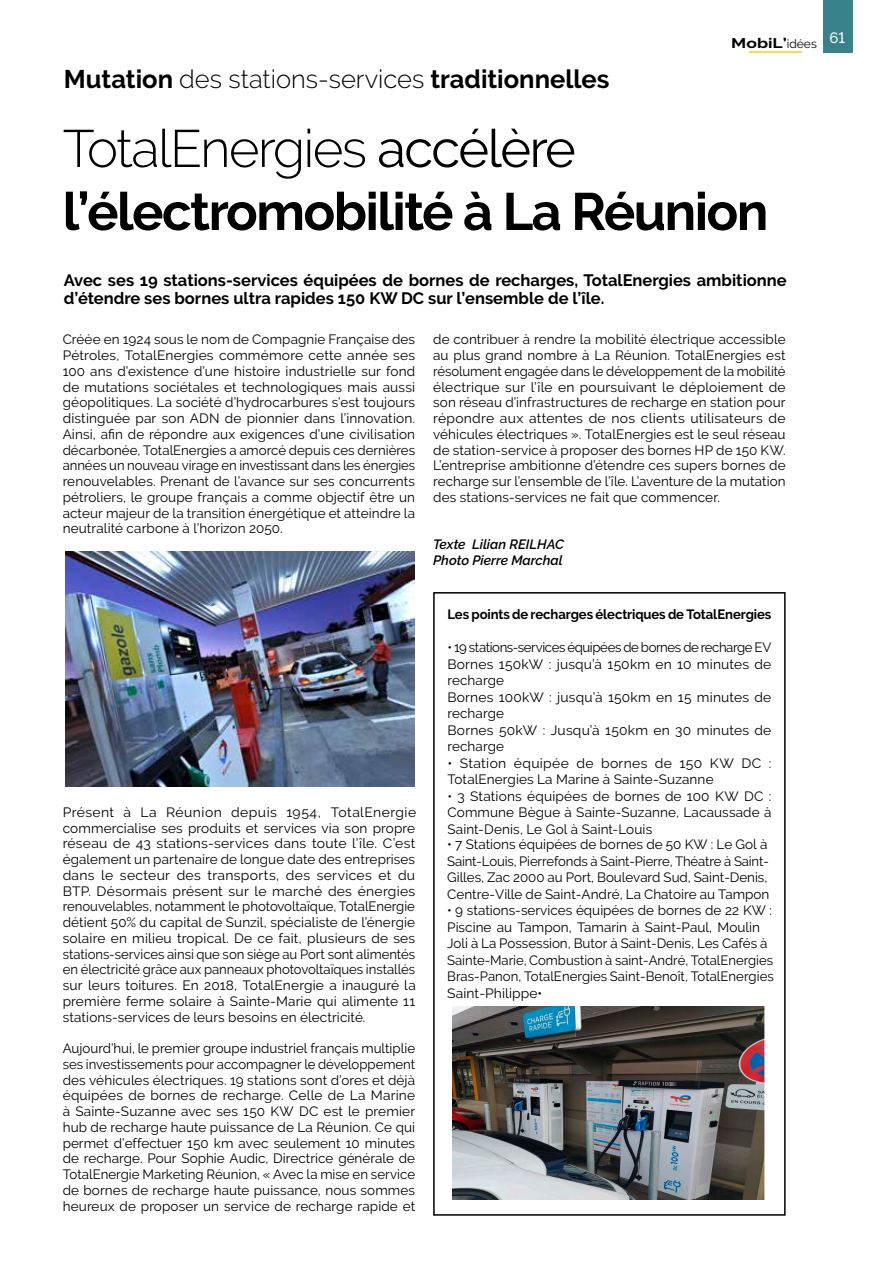
<style>
.page{position:relative;width:893px;height:1263px;background:#fff}
.page>*{position:absolute;margin:0;border:0;box-sizing:border-box;transform-origin:0 0}
.t1{font:700 52.5px/63px "Raleway";letter-spacing:-.03em;color:#000}
.t2{font:700 25.5px "Raleway";color:#000}
.t3{font:700 16.5px/18px "Raleway";color:#000}
.t4{font:700 13.95px "Raleway";color:#000;scale:1.26 1}
.t5{font:13.5px/15.8px "Raleway";color:#000;text-align:justify}
.t6{font:700 13.5px "Raleway";letter-spacing:-.01em;color:#000}
.t7{font:italic 600 13.5px/15.8px "Raleway";color:#000}
.s1{font-weight:300}
.s2{font-weight:400;font-size:12px}
.s3{font-weight:400}
</style>
<div class="page">
<div style="left:433px;top:592px;width:353px;height:624px;border:2px solid #000"></div>
<hr style="left:749px;top:51px;width:52px;height:1px;background:#ffdb4a">
<div style="left:823px;top:0;width:30px;height:53px;background:#38828c"></div>
<img style="left:452px;top:1007px;width:314px;height:193px">
<img style="left:66px;top:552px;width:349px;height:235px">
<h2 class="t2" style="left:64px;top:64px;width:547px">Mutation <span class="s1">des stations-services</span> traditionnelles</h2>
<p class="t4" style="left:731px;top:35px;width:92px">MobiL’<span class="s2">idées</span> <sup>61</sup></p>
<h1 class="t1" style="left:63px;top:117px;width:707px"><span class="s1">TotalEnergies</span> <span class="s3">accélère </span>l’électromobilité à La Réunion</h1>
<p class="t3" style="left:64px;top:271px;width:724px">Avec ses 19 stations-services équipées de bornes de recharges, TotalEnergies ambitionne d’étendre ses bornes ultra rapides 150 KW DC sur l’ensemble de l’île.</p>
<p class="t5" style="left:63px;top:332px;width:354px">Créée en 1924 sous le nom de Compagnie Française des Pétroles, TotalEnergies commémore cette année ses 100 ans d’existence d’une histoire industrielle sur fond de mutations sociétales et technologiques mais aussi géopolitiques. La société d’hydrocarbures s’est toujours distinguée par son ADN de pionnier dans l’innovation.<br>Ainsi, afin de répondre aux exigences d’une civilisation décarbonée, TotalEnergies a amorcé depuis ces dernières années un nouveau virage en investissant dans les énergies renouvelables. Prenant de l’avance sur ses concurrents pétroliers, le groupe français a comme objectif être un acteur majeur de la transition énergétique et atteindre la neutralité carbone à l’horizon 2050.</p>
<p class="t5" style="left:433px;top:332px;width:354px">de contribuer à rendre la mobilité électrique accessible au plus grand nombre à La Réunion. TotalEnergies est résolument engagée dans le développement de la mobilité électrique sur l’île en poursuivant le déploiement de son réseau d’infrastructures de recharge en station pour répondre aux attentes de nos clients utilisateurs de véhicules électriques ». TotalEnergies est le seul réseau de station-service à proposer des bornes HP de 150 KW.<br>L’entreprise ambitionne d’étendre ces supers bornes de recharge sur l’ensemble de l’île. L’aventure de la mutation des stations-services ne fait que commencer.</p>
<p class="t7" style="left:433px;top:536px;width:132px">Texte Lilian REILHAC<br>Photo Pierre Marchal</p>
<p class="t5" style="left:63px;top:804px;width:355px">Présent à La Réunion depuis 1954, TotalEnergie commercialise ses produits et services via son propre réseau de 43 stations-services dans toute l’île. C’est également un partenaire de longue date des entreprises dans le secteur des transports, des services et du BTP. Désormais présent sur le marché des énergies renouvelables, notamment le photovoltaïque, TotalEnergie détient 50% du capital de Sunzil, spécialiste de l’énergie solaire en milieu tropical. De ce fait, plusieurs de ses stations-services ainsi que son siège au Port sont alimentés en électricité grâce aux panneaux photovoltaïques installés sur leurs toitures. En 2018, TotalEnergie a inauguré la première ferme solaire à Sainte-Marie qui alimente 11 stations-services de leurs besoins en électricité.</p>
<p class="t5" style="left:63px;top:1040px;width:354px">Aujourd’hui, le premier groupe industriel français multiplie ses investissements pour accompagner le développement des véhicules électriques. 19 stations sont d’ores et déjà équipées de bornes de recharge. Celle de La Marine à Sainte-Suzanne avec ses 150 KW DC est le premier hub de recharge haute puissance de La Réunion. Ce qui permet d’effectuer 150 km avec seulement 10 minutes de recharge. Pour Sophie Audic, Directrice générale de TotalEnergie Marketing Réunion, « Avec la mise en service de bornes de recharge haute puissance, nous sommes heureux de proposer un service de recharge rapide et</p>
<p class="t6" style="left:447px;top:606px;width:325px">Les points de recharges électriques de TotalEnergies</p>
<p class="t5" style="left:447px;top:639px;width:325px;line-height:16.5px;text-align:left">• 19 stations-services équipées de bornes de recharge EV<br>Bornes 150kW : jusqu’à 150km en 10 minutes de recharge<br>Bornes 100kW : jusqu’à 150km en 15 minutes de recharge<br>Bornes 50kW : Jusqu’à 150km en 30 minutes de recharge</p>
<p class="t5" style="left:447px;top:754px;width:325px;line-height:16.5px">• Station équipée de bornes de 150 KW DC :<br>TotalEnergies La Marine à Sainte-Suzanne</p>
<p class="t5" style="left:447px;top:787px;width:325px;line-height:16.5px">• 3 Stations équipées de bornes de 100 KW DC :<br>Commune Bègue à Sainte-Suzanne, Lacaussade à Saint-Denis, Le Gol à Saint-Louis</p>
<p class="t5" style="left:447px;top:836px;width:324px;line-height:16.5px;text-align:left">• 7 Stations équipées de bornes de 50 KW : Le Gol à Saint-Louis, Pierrefonds à Saint-Pierre, Théatre à Saint-Gilles, Zac 2000 au Port, Boulevard Sud, Saint-Denis, Centre-Ville de Saint-André, La Chatoire au Tampon</p>
<p class="t5" style="left:447px;top:902px;width:328px;line-height:16.5px;text-align:left">• 9 stations-services équipées de bornes de 22 KW :<br>Piscine au Tampon, Tamarin à Saint-Paul, Moulin Joli à La Possession, Butor à Saint-Denis, Les Cafés à Sainte-Marie, Combustion à saint-André, TotalEnergies Bras-Panon, TotalEnergies Saint-Benoît, TotalEnergies Saint-Philippe•</p>
</div>
